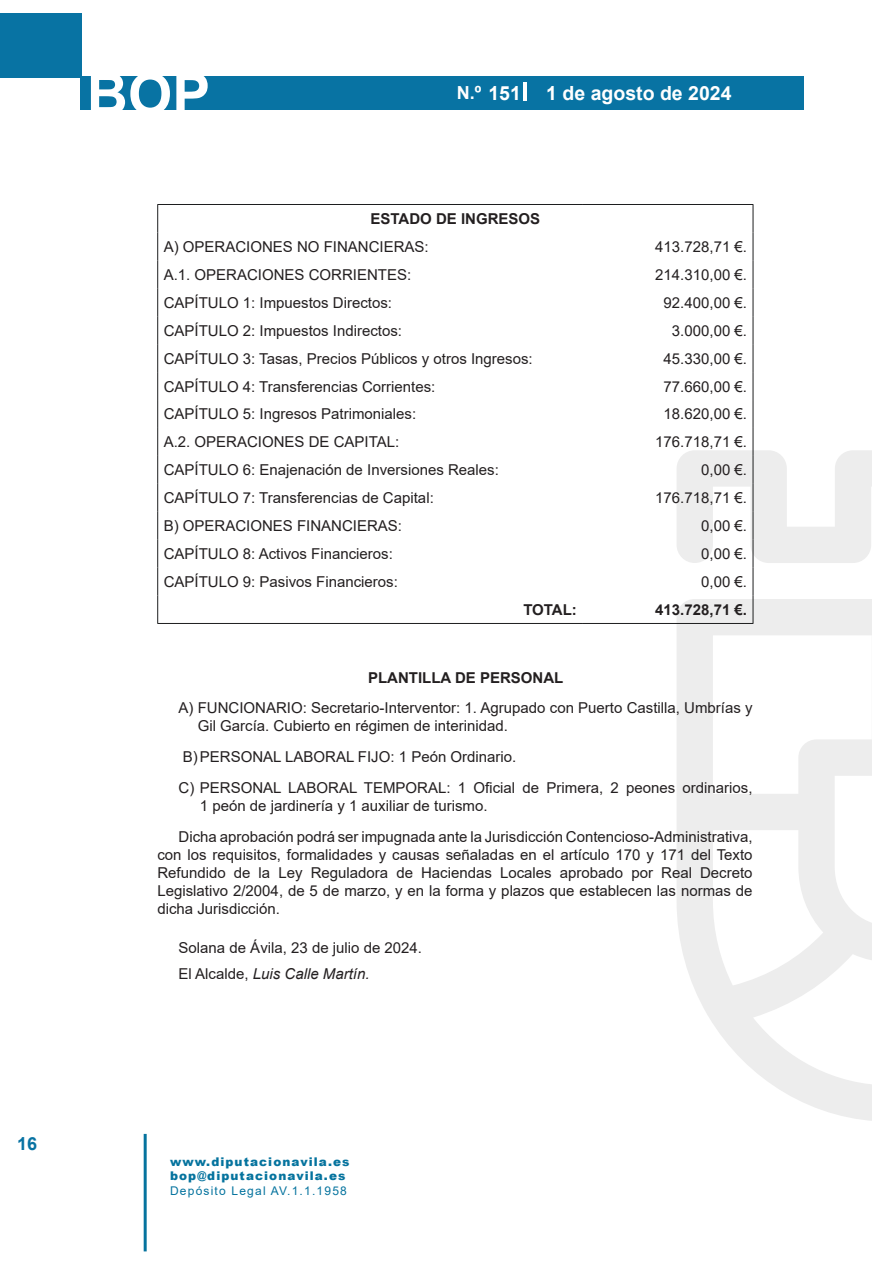
<style>
.page{position:relative;width:893px;height:1263px;background:#fff}
.page>*{position:absolute;margin:0;border:0;box-sizing:border-box;transform-origin:0 0}
.t1{font:700 57px "Arial";color:#fff}
.t2{font:700 19.5px "Arial";color:#fff}
.t3{font:700 18px "Arial";color:#fff}
.t4{font:700 18px "Arial";color:#0873a3}
.TEXTOTABLA{font:15px "Arial MT2";color:#231f20}
.TEXTO{font:15px/18px "Arial MT2";color:#231f20}
.TEXTO-2{font:15px/18px "Arial";color:#231f20}
.TEXTOTABLA-2{font:700 15px "Arial";color:#231f20}
.FIRMA{font:15px "Arial";color:#231f20}
.FIRMA-2{font:italic 15px "Arial";color:#231f20}
.TEXTO-3{font:700 15px "Arial";color:#231f20}
.t5{font:900 12px/14.4px "Arial";letter-spacing:.09em;color:#05739e}
.t6{font:12px "Arial MT2";letter-spacing:.1em;color:#05739e}
.s1{font-size:19.5px}
.s2{font-family:"Arial MT2"}
.s3{font-family:"Arial MT2";font-style:normal}
</style>
<div class="page">
<div style="left:0;top:13px;width:81px;height:64px;background:#0873a3"></div>
<div style="left:80px;top:77px;width:724px;height:33px;background:#0873a3"></div>
<hr style="left:144px;top:1134px;width:3px;height:117px;background:#05739e">
<hr style="left:524px;top:83px;width:3px;height:18px;background:#fff">
<svg style="left:677px;top:450px;width:195px;height:671px"></svg>
<hr style="left:157px;top:204px;width:426px;height:1px;background:#1d1e1f">
<hr style="left:583px;top:204px;width:170px;height:1px;background:#1d1e1f">
<svg style="left:157px;top:205px;width:1px;height:418px"></svg>
<svg style="left:753px;top:205px;width:1px;height:418px"></svg>
<hr style="left:157px;top:623px;width:426px;height:1px;background:#1d1e1f">
<hr style="left:583px;top:623px;width:170px;height:1px;background:#1d1e1f">
<h1 class="t1" style="left:87px;top:54px;width:125px">BOP</h1>
<p class="t3" style="left:457px;top:80px;width:65px">N.º <span class="s1">151</span></p>
<h2 class="t2" style="left:546px;top:80px;width:187px">1 de agosto de 2024</h2>
<p class="TEXTOTABLA-2" style="left:370px;top:208px;width:171px">ESTADO DE INGRESOS</p>
<p class="TEXTOTABLA" style="left:164px;top:236px;width:267px">A) OPERACIONES NO FINANCIERAS:</p>
<p class="TEXTOTABLA" style="left:655px;top:236px;width:93px">413.728,71 €.</p>
<p class="TEXTOTABLA" style="left:164px;top:264px;width:249px">A.1. OPERACIONES CORRIENTES:</p>
<p class="TEXTOTABLA" style="left:655px;top:264px;width:93px">214.310,00 €.</p>
<p class="TEXTOTABLA" style="left:164px;top:292px;width:230px">CAPÍTULO 1: Impuestos Directos:</p>
<p class="TEXTOTABLA" style="left:664px;top:292px;width:85px">92.400,00 €.</p>
<p class="TEXTOTABLA" style="left:164px;top:320px;width:240px">CAPÍTULO 2: Impuestos Indirectos:</p>
<p class="TEXTOTABLA" style="left:672px;top:320px;width:77px">3.000,00 €.</p>
<p class="TEXTOTABLA" style="left:164px;top:348px;width:371px">CAPÍTULO 3: Tasas, Precios Públicos y otros Ingresos:</p>
<p class="TEXTOTABLA" style="left:664px;top:348px;width:85px">45.330,00 €.</p>
<p class="TEXTOTABLA" style="left:164px;top:376px;width:273px">CAPÍTULO 4: Transferencias Corrientes:</p>
<p class="TEXTOTABLA" style="left:664px;top:376px;width:85px">77.660,00 €.</p>
<p class="TEXTOTABLA" style="left:164px;top:404px;width:254px">CAPÍTULO 5: Ingresos Patrimoniales:</p>
<p class="TEXTOTABLA" style="left:664px;top:404px;width:85px">18.620,00 €.</p>
<p class="TEXTOTABLA" style="left:164px;top:432px;width:237px">A.2. OPERACIONES DE CAPITAL:</p>
<p class="TEXTOTABLA" style="left:655px;top:432px;width:93px">176.718,71 €.</p>
<p class="TEXTOTABLA" style="left:164px;top:460px;width:337px">CAPÍTULO 6: Enajenación de Inversiones Reales:</p>
<p class="TEXTOTABLA" style="left:701px;top:460px;width:47px">0,00 €.</p>
<p class="TEXTOTABLA" style="left:164px;top:488px;width:272px">CAPÍTULO 7: Transferencias de Capital:</p>
<p class="TEXTOTABLA" style="left:655px;top:488px;width:93px">176.718,71 €.</p>
<p class="TEXTOTABLA" style="left:164px;top:516px;width:240px">B) OPERACIONES FINANCIERAS:</p>
<p class="TEXTOTABLA" style="left:701px;top:516px;width:47px">0,00 €.</p>
<p class="TEXTOTABLA" style="left:164px;top:543px;width:231px">CAPÍTULO 8: Activos Financieros:</p>
<p class="TEXTOTABLA" style="left:701px;top:543px;width:47px">0,00 €.</p>
<p class="TEXTOTABLA" style="left:164px;top:571px;width:236px">CAPÍTULO 9: Pasivos Financieros:</p>
<p class="TEXTOTABLA" style="left:701px;top:571px;width:47px">0,00 €.</p>
<p class="TEXTOTABLA-2" style="left:523px;top:599px;width:55px">TOTAL:</p>
<p class="TEXTOTABLA-2" style="left:655px;top:599px;width:93px">413.728,71 €.</p>
<p class="TEXTO-3" style="left:368px;top:667px;width:197px">PLANTILLA DE PERSONAL</p>
<p class="TEXTO" style="left:198px;top:699px;width:556px;text-indent:-19px">A) FUNCIONARIO: Secretario-Interventor: 1. Agrupado con Puerto Castilla, Umbrías y<br>Gil García. Cubierto en régimen de interinidad.</p>
<p class="TEXTO" style="left:183px;top:748px;width:335px">B)PERSONAL LABORAL FIJO: 1 Peón Ordinario.</p>
<p class="TEXTO-2" style="left:200px;top:778px;width:554px;text-indent:-21px">C) PERSONAL LABORAL TEMPORAL: 1 Oficial de Primera, 2 peones ordinarios,<br><span class="s2">1 peón de jardinería y 1 auxiliar de turismo.</span></p>
<p class="TEXTO" style="left:157px;top:827px;width:597px;text-align:justify;text-indent:21px">Dicha aprobación podrá ser impugnada ante la Jurisdicción Contencioso-Administrativa, con los requisitos, formalidades y causas señaladas en el artículo 170 y 171 del Texto Refundido de la Ley Reguladora de Haciendas Locales aprobado por Real Decreto Legislativo 2/2004, de 5 de marzo, y en la forma y plazos que establecen las normas de dicha Jurisdicción.</p>
<p class="FIRMA" style="left:179px;top:937px;width:245px">Solana de Ávila, 23 de julio de 2024.</p>
<p class="FIRMA-2" style="left:179px;top:964px;width:192px"><span class="s3">El Alcalde,</span> Luis Calle Martín.</p>
<p class="t4" style="left:17px;top:1131px;width:22px">16</p>
<p class="t5" style="left:170px;top:1154px;width:181px">www.diputacionavila.es bop@diputacionavila.es</p>
<p class="t6" style="left:170px;top:1182px;width:178px">Depósito Legal AV.1.1.1958</p>
</div>
